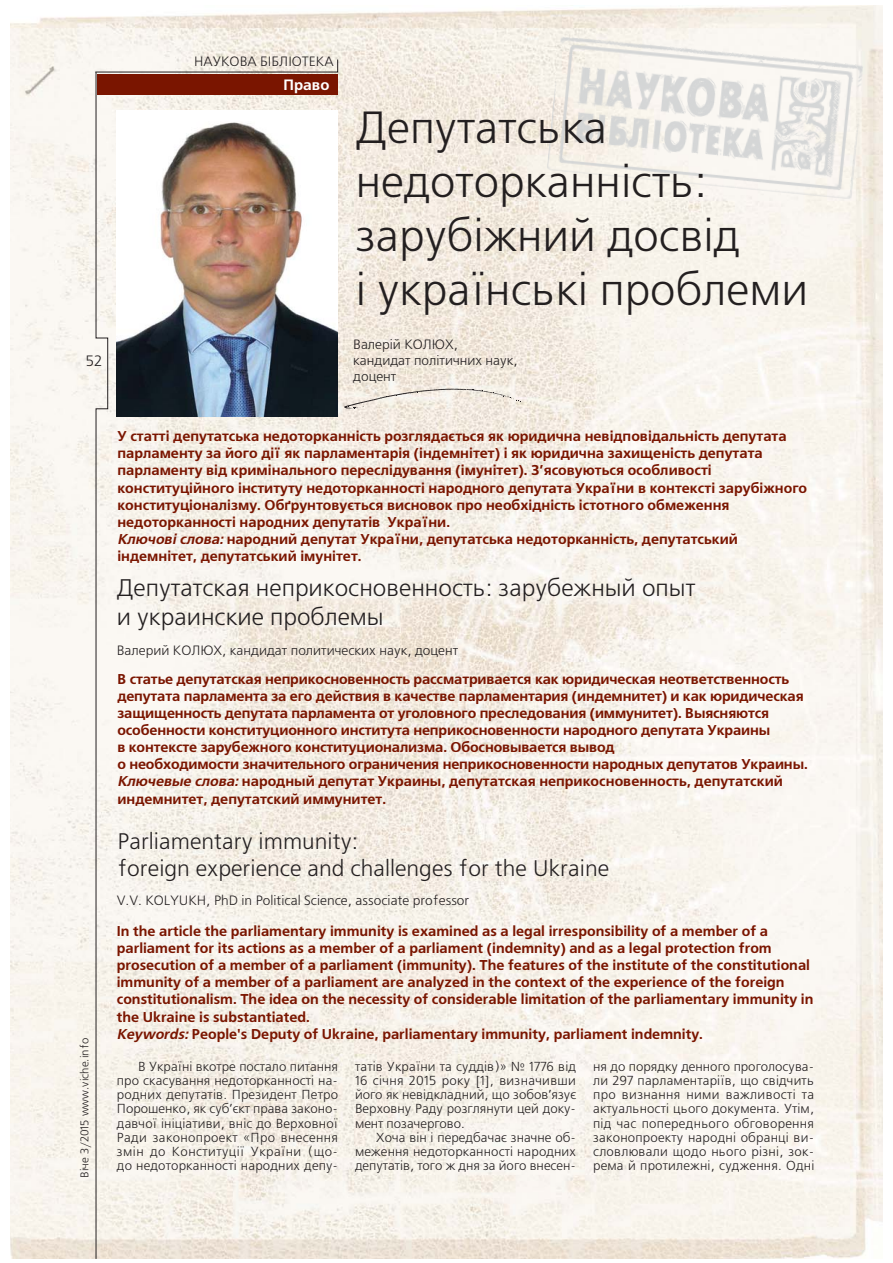
<style>
.page{position:relative;width:893px;height:1263px;background:#fff}
.page>*{position:absolute;margin:0;border:0;box-sizing:border-box;transform-origin:0 0}
.t1{font:45px/54px "Free Set C";color:#231f20}
.t2{font:24px/28.8px "Free Set C";color:#231f20}
.t3{font:22.5px/27px "Free Set C";color:#231f20}
.t4{font:700 15px "Free Set C";color:#fff}
.t5{font:15px "Free Set C";color:#231f20}
.t6{font:700 14.25px/17.1px "Free Set C";color:#7a1500}
.t7{font:13.5px/16.2px "Free Set C";color:#231f20}
.t8{font:13.05px/14.2px "Free Set C";letter-spacing:.01em;color:#231f20;text-align:justify}
.t9{font:11.25px "Free Set C";color:#231f20}
.s1{font-style:italic}
</style>
<div class="page">
<img style="left:10px;top:6px;width:872px;height:1253px">
<img style="left:546px;top:36px;width:318px;height:164px">
<svg style="left:95px;top:59px;width:243px;height:1200px"></svg>
<div style="left:98px;top:74px;width:240px;height:21px;background:#7a1500"></div>
<img style="left:117px;top:111px;width:221px;height:306px">
<svg style="left:344px;top:389px;width:175px;height:20px;background:#e9e2d9"></svg>
<p class="t5" style="left:86px;top:354px;width:18px">52</p>
<p class="t7" style="left:194px;top:55px;width:141px">НАУКОВА БІБЛІОТЕКА</p>
<p class="t4" style="left:283px;top:79px;width:47px">Право</p>
<h1 class="t1" style="left:356px;top:104px;width:454px">Депутатська недоторканність: зарубіжний досвід<br>і українські проблеми</h1>
<p class="t7" style="left:353px;top:337px;width:166px">Валерій КОЛЮХ, кандидат політичних наук, доцент</p>
<p class="t9" style="left:80px;top:1178px;width:141px;rotate:-90deg">Віче 3/2015 www.viche.info</p>
<p class="t6" style="left:117px;top:429px;width:691px">У статті депутатська недоторканність розглядається як юридична невідповідальність депутата парламенту за його дії як парламентарія (індемнітет) і як юридична захищеність депутата парламенту від кримінального переслідування (імунітет). З’ясовуються особливості конституційного інституту недоторканності народного депутата України в контексті зарубіжного конституціоналізму. Обґрунтовується висновок про необхідність істотного обмеження недоторканності народних депутатів України.<br><span class="s1">Ключові слова:</span> народний депутат України, депутатська недоторканність, депутатський індемнітет, депутатський імунітет.</p>
<h2 class="t2" style="left:117px;top:575px;width:580px">Депутатская неприкосновенность: зарубежный опыт и украинские проблемы</h2>
<p class="t7" style="left:117px;top:643px;width:343px">Валерий КОЛЮХ, кандидат политических наук, доцент</p>
<p class="t6" style="left:117px;top:672px;width:692px">В статье депутатская неприкосновенность рассматривается как юридическая неответственность депутата парламента за его действия в качестве парламентария (индемнитет) и как юридическая защищенность депутата парламента от уголовного преследования (иммунитет). Выясняются особенности конституционного института неприкосновенности народного депутата Украины<br>в контексте зарубежного конституционализма. Обосновывается вывод<br>о необходимости значительного ограничения неприкосновенности народных депутатов Украины.<br><span class="s1">Ключевые слова:</span> народный депутат Украины, депутатская неприкосновенность, депутатский индемнитет, депутатский иммунитет.</p>
<h3 class="t3" style="left:117px;top:829px;width:493px">Parliamentary immunity:<br>foreign experience and challenges for the Ukraine</h3>
<p class="t7" style="left:117px;top:893px;width:354px">V.V. KOLYUKH, PhD in Political Science, associate professor</p>
<p class="t6" style="left:117px;top:924px;width:698px">In the article the parliamentary immunity is examined as a legal irresponsibility of a member of a parliament for its actions as a member of a parliament (indemnity) and as a legal protection from prosecution of a member of a parliament (immunity). The features of the institute of the constitutional immunity of a member of a parliament are analyzed in the context of the experience of the foreign constitutionalism. The idea on the necessity of considerable limitation of the parliamentary immunity in the Ukraine is substantiated.<br><span class="s1">Keywords:</span> People's Deputy of Ukraine, parliamentary immunity, parliament indemnity.</p>
<p class="t8" style="left:117px;top:1060px;width:223px;text-indent:21px">В Україні вкотре постало питання про скасування недоторканності на&shy;родних депутатів. Президент Петро Порошенко, як суб’єкт права законо&shy;давчої ініціативи, вніс до Верховної Ради законопроект «Про внесення змін до Конституції України (що&shy;до недоторканності народних депу-</p>
<p class="t8" style="left:355px;top:1060px;width:223px">татів України та суддів)» № 1776 від 16 січня 2015 року [1], визначивши його як невідкладний, що зобов’язує Верховну Раду розглянути цей доку&shy;мент позачергово.</p>
<p class="t8" style="left:355px;top:1131px;width:223px;text-indent:21px">Хоча він і передбачає значне об&shy;меження недоторканності народних депутатів, того ж дня за його внесен-</p>
<p class="t8" style="left:593px;top:1060px;width:223px">ня до порядку денного проголосува&shy;ли 297 парламентаріїв, що свідчить про визнання ними важливості та актуальності цього документа. Утім, під час попереднього обговорення законопроекту народні обранці ви&shy;словлювали щодо нього різні, зок&shy;рема й протилежні, судження. Одні</p>
</div>
